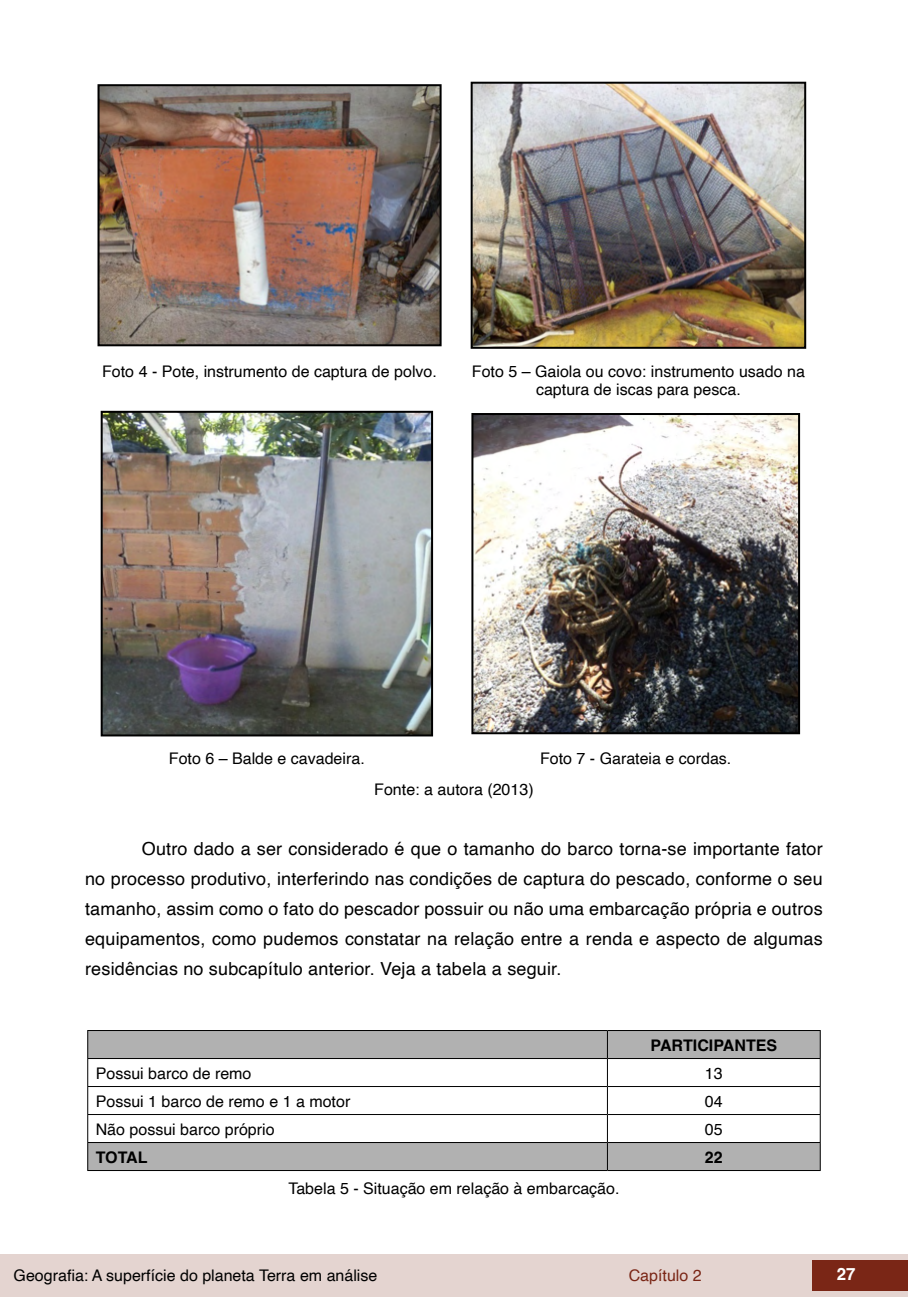
<style>
.page{position:relative;width:908px;height:1304px;background:#fff}
.page>*{position:absolute;margin:0;border:0;box-sizing:border-box;transform-origin:0 0}
.t1{font:18px/30px "Helvetica";letter-spacing:.01em;color:#000;text-align:justify}
.t2{font:700 16.8px "Helvetica";color:#fff}
.t3{font:16px/18px "Helvetica";color:#000;text-align:center}
.t4{font:700 16px "Helvetica";color:#000}
.t5{font:16px "Helvetica";color:#7a2616}
</style>
<div class="page">
<div style="left:0;top:1254px;width:906px;height:43px;background:#e4d4d0"></div>
<div style="left:812px;top:1261px;width:95px;height:30px;background:#7a2616"></div>
<img style="left:100px;top:87px;width:338px;height:256px">
<div style="left:97px;top:84px;width:344px;height:262px;border:2px solid #000"></div>
<img style="left:473px;top:85px;width:329px;height:261px">
<div style="left:470px;top:82px;width:335px;height:267px;border:2px solid #000"></div>
<img style="left:104px;top:414px;width:326px;height:319px">
<div style="left:101px;top:411px;width:332px;height:325px;border:2px solid #000"></div>
<img style="left:474px;top:416px;width:322px;height:315px">
<div style="left:471px;top:413px;width:328px;height:321px;border:2px solid #000"></div>
<svg style="left:88px;top:1031px;width:731px;height:139px"></svg>
<hr style="left:87px;top:1030px;width:520px;height:1px;background:#000">
<hr style="left:607px;top:1030px;width:213px;height:1px;background:#000">
<hr style="left:87px;top:1058px;width:520px;height:1px;background:#000">
<hr style="left:607px;top:1058px;width:213px;height:1px;background:#000">
<hr style="left:87px;top:1086px;width:520px;height:1px;background:#000">
<hr style="left:607px;top:1086px;width:213px;height:1px;background:#000">
<hr style="left:87px;top:1114px;width:520px;height:1px;background:#000">
<hr style="left:607px;top:1114px;width:213px;height:1px;background:#000">
<hr style="left:87px;top:1142px;width:520px;height:1px;background:#000">
<svg style="left:87px;top:1031px;width:1px;height:139px"></svg>
<hr style="left:607px;top:1142px;width:213px;height:1px;background:#000">
<svg style="left:606px;top:1031px;width:1px;height:139px"></svg>
<svg style="left:819px;top:1031px;width:1px;height:139px"></svg>
<hr style="left:87px;top:1170px;width:520px;height:1px;background:#000">
<hr style="left:607px;top:1170px;width:213px;height:1px;background:#000">
<p class="t3" style="left:102px;top:363px;width:336px">Foto 4 - Pote, instrumento de captura de polvo.</p>
<p class="t3" style="left:471px;top:363px;width:334px">Foto 5 – Gaiola ou covo: instrumento usado na captura de iscas para pesca.</p>
<p class="t3" style="left:169px;top:750px;width:197px">Foto 6 – Balde e cavadeira.</p>
<p class="t3" style="left:540px;top:750px;width:193px">Foto 7 - Garateia e cordas.</p>
<p class="t3" style="left:374px;top:781px;width:161px">Fonte: a autora (2013)</p>
<p class="t1" style="left:85px;top:834px;width:738px;text-indent:57px">Outro dado a ser considerado é que o tamanho do barco torna-se importante fator no processo produtivo, interferindo nas condições de captura do pescado, conforme o seu tamanho, assim como o fato do pescador possuir ou não uma embarcação própria e outros equipamentos, como pudemos constatar na relação entre a renda e aspecto de algumas residências no subcapítulo anterior. Veja a tabela a seguir.</p>
<p class="t4" style="left:650px;top:1035px;width:128px">PARTICIPANTES</p>
<p class="t3" style="left:96px;top:1064px;width:157px">Possui barco de remo</p>
<p class="t3" style="left:704px;top:1064px;width:19px">13</p>
<p class="t3" style="left:96px;top:1092px;width:256px">Possui 1 barco de remo e 1 a motor</p>
<p class="t3" style="left:704px;top:1092px;width:19px">04</p>
<p class="t3" style="left:96px;top:1120px;width:180px">Não possui barco próprio</p>
<p class="t3" style="left:704px;top:1120px;width:19px">05</p>
<p class="t4" style="left:96px;top:1147px;width:53px">TOTAL</p>
<p class="t4" style="left:704px;top:1147px;width:19px">22</p>
<p class="t3" style="left:288px;top:1179px;width:332px">Tabela 5 - Situação em relação à embarcação.</p>
<p class="t3" style="left:14px;top:1267px;width:365px">Geografia: A superfície do planeta Terra em análise</p>
<p class="t5" style="left:628px;top:1263px;width:74px">Capítulo 2</p>
<p class="t2" style="left:836px;top:1264px;width:20px">27</p>
</div>
